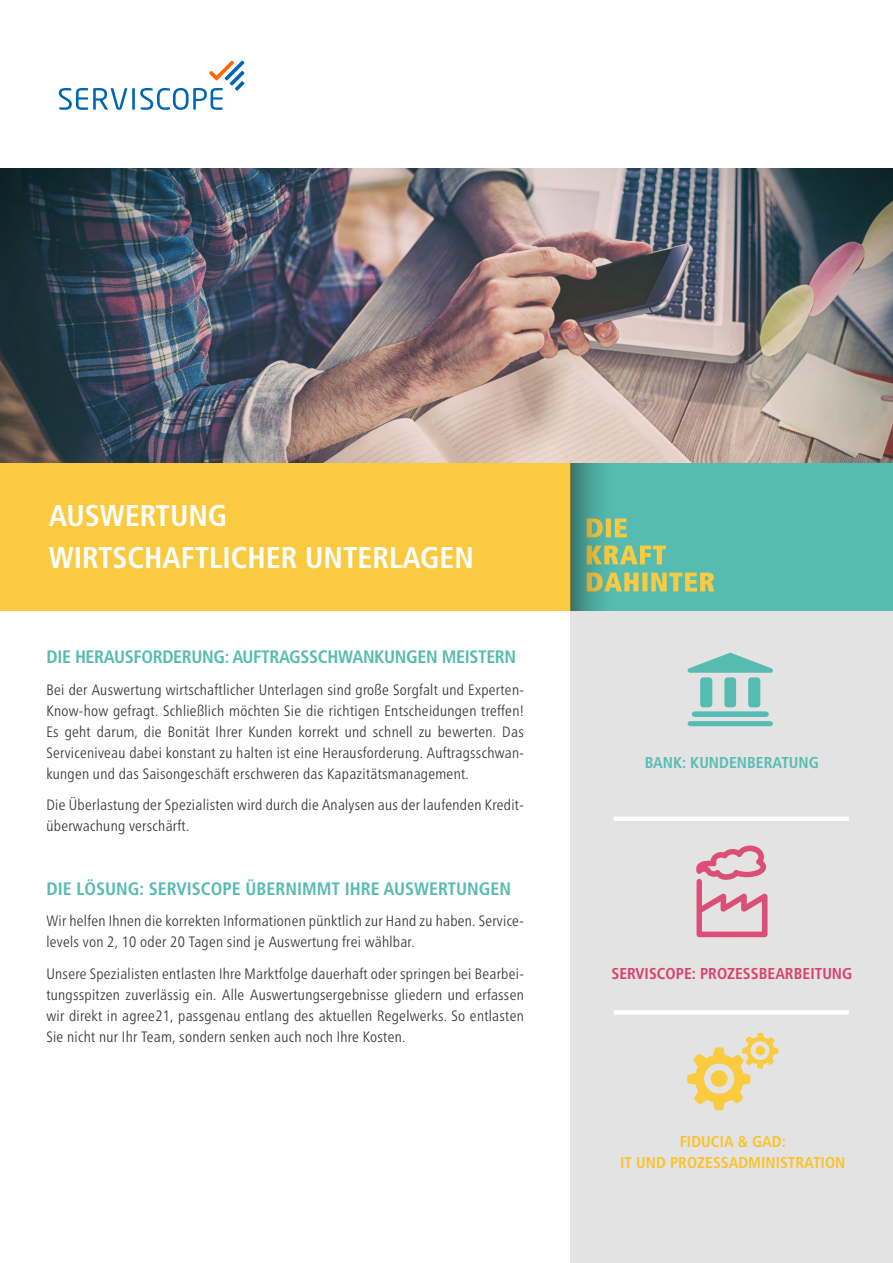
<style>
.page{position:relative;width:893px;height:1263px;background:#fff}
.page>*{position:absolute;margin:0;border:0;box-sizing:border-box;transform-origin:0 0}
.t1{font:700 condensed 30px/42.2px "Frutiger LT Pro";color:#fff}
.t2{font:700 condensed 18px "Frutiger LT Pro";letter-spacing:-.02em;color:#56bcb1}
.t3{font:700 condensed 18px "Frutiger LT Pro";color:#56bcb1}
.t4{font:700 condensed 15.75px/21px "Frutiger LT Pro";color:#fac22c;text-align:center}
.t5{font:700 condensed 15.75px "Frutiger LT Pro";color:#db406c}
.t6{font:700 condensed 15.75px "Frutiger LT Pro";color:#57bcb1}
.t7{font:300 condensed 15px/21px "Frutiger Neue LTW1 G";letter-spacing:.02em;color:#343334;text-align:justify}
</style>
<div class="page">
<div style="left:571px;top:497px;width:322px;height:766px;background:#e3e3e3"></div>
<img style="left:0;top:169px;width:893px;height:294px">
<svg style="left:696px;top:845px;width:71px;height:92px"></svg>
<svg style="left:688px;top:652px;width:85px;height:74px"></svg>
<svg style="left:687px;top:1033px;width:91px;height:77px"></svg>
<div style="left:614px;top:816px;width:235px;height:5px;background:#fff"></div>
<div style="left:614px;top:1010px;width:235px;height:5px;background:#fff"></div>
<div style="left:560px;top:463px;width:333px;height:147px;background:#56bcb1"></div>
<div style="left:0;top:463px;width:570px;height:147px;background:#facb41"></div>
<svg style="left:618px;top:573px;width:96px;height:18px"></svg>
<svg style="left:618px;top:545px;width:48px;height:19px"></svg>
<svg style="left:618px;top:518px;width:9px;height:19px"></svg>
<svg style="left:59px;top:61px;width:185px;height:49px"></svg>
<svg style="left:570px;top:463px;width:48px;height:147px"></svg>
<h1 class="t1" style="left:49px;top:495px;width:427px">AUSWERTUNG<br>WIRTSCHAFTLICHER UNTERLAGEN</h1>
<p class="t2" style="left:46px;top:646px;width:471px">DIE HERAUSFORDERUNG: AUFTRAGSSCHWANKUNGEN MEISTERN</p>
<p class="t7" style="left:46px;top:678px;width:479px">Bei der Auswertung wirtschaftlicher Unterlagen sind große Sorgfalt und Experten-Know-how gefragt. Schließlich möchten Sie die richtigen Entscheidungen treffen!<br>Es geht darum, die Bonität Ihrer Kunden korrekt und schnell zu bewerten. Das Serviceniveau dabei konstant zu halten ist eine Herausforderung. Auftragsschwan&shy;kungen und das Saisongeschäft erschweren das Kapazitätsmanagement.</p>
<p class="t7" style="left:46px;top:793px;width:479px">Die Überlastung der Spezialisten wird durch die Analysen aus der laufenden Kredit&shy;überwachung verschärft.</p>
<p class="t3" style="left:46px;top:878px;width:466px">DIE LÖSUNG: SERVISCOPE ÜBERNIMMT IHRE AUSWERTUNGEN</p>
<p class="t7" style="left:46px;top:909px;width:479px">Wir helfen Ihnen die korrekten Informationen pünktlich zur Hand zu haben. Service&shy;levels von 2, 10 oder 20 Tagen sind je Auswertung frei wählbar.</p>
<p class="t7" style="left:46px;top:962px;width:479px">Unsere Spezialisten entlasten Ihre Marktfolge dauerhaft oder springen bei Bearbei&shy;tungsspitzen zuverlässig ein. Alle Auswertungsergebnisse gliedern und erfassen wir direkt in agree21, passgenau entlang des aktuellen Regelwerks. So entlasten Sie nicht nur Ihr Team, sondern senken auch noch Ihre Kosten.</p>
<p class="t6" style="left:645px;top:753px;width:176px">BANK: KUNDENBERATUNG</p>
<p class="t5" style="left:611px;top:964px;width:242px">SERVISCOPE: PROZESSBEARBEITUNG</p>
<p class="t4" style="left:620px;top:1131px;width:227px">FIDUCIA &amp; GAD:<br>IT UND PROZESSADMINISTRATION</p>
</div>
